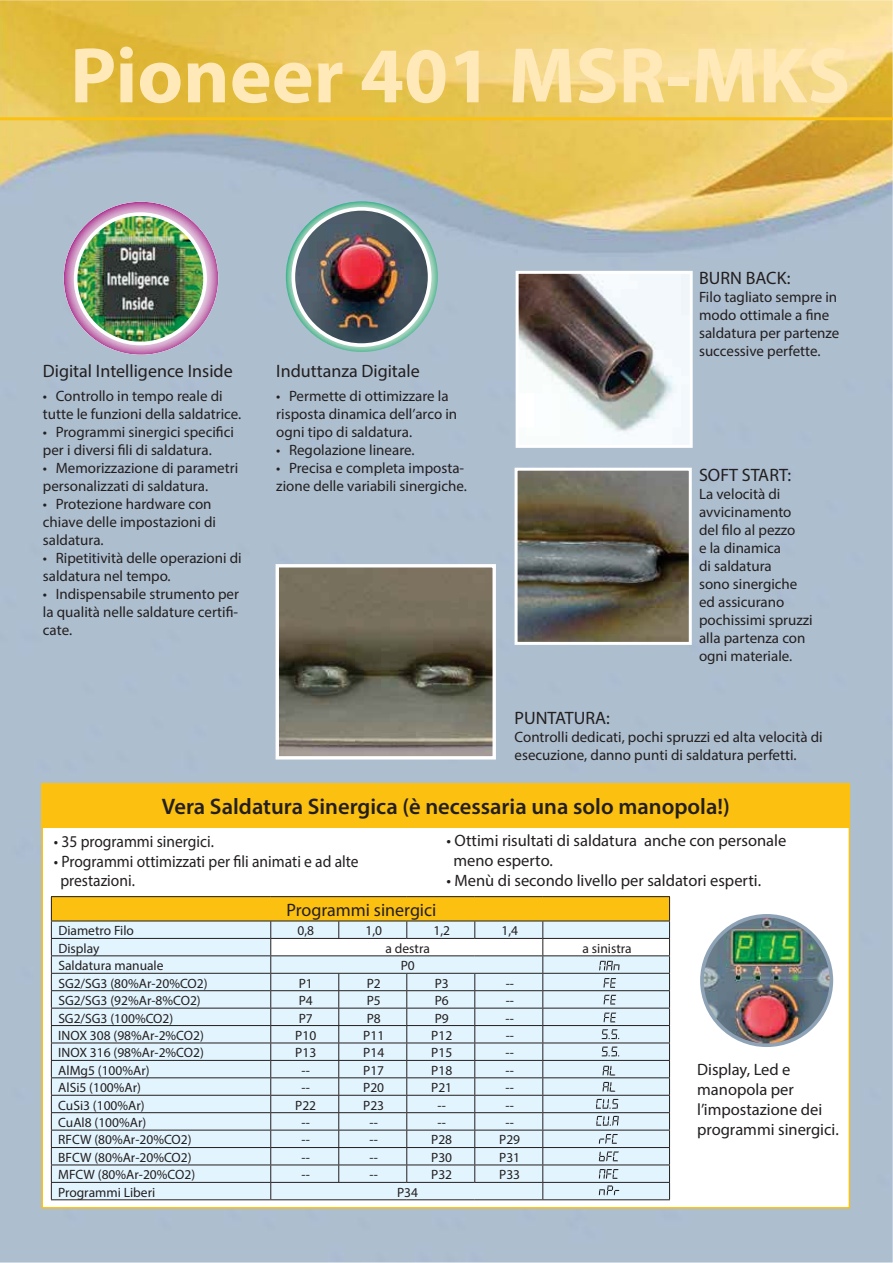
<style>
.page{position:relative;width:893px;height:1263px;background:#fff}
.page>*{position:absolute;margin:0;border:0;box-sizing:border-box;transform-origin:0 0}
.t1{font:700 79.5px "Myriad Pro";color:#ffe9b8}
.t2{font:600 22.5px "Myriad Pro";color:#231f20}
.t3{font:18px "Myriad Pro";color:#231f20}
.t4{font:16.5px/19.8px "Myriad Pro";color:#231f20}
.t5{font:16.5px/19.8px "Myriad Pro";color:#231f20;scale:.94 1}
.t6{font:15px/18px "Myriad Pro";color:#231f20}
.t7{font:13.5px "Myriad Pro";color:#231f20}
</style>
<div class="page">
<img style="left:0;top:0;width:893px;height:1263px">
<hr style="left:0;top:117px;width:893px;height:3px;background:#fac112">
<svg style="left:64px;top:202px;width:154px;height:153px;background:#c783b9"></svg>
<img style="left:76px;top:214px;width:129px;height:130px">
<div style="left:74px;top:212px;width:133px;height:133px;border:4px solid #fff;border-radius:50%"></div>
<svg style="left:286px;top:201px;width:152px;height:151px;background:#8fcdb6"></svg>
<img style="left:293px;top:209px;width:137px;height:136px;border-radius:50%">
<div style="left:291px;top:207px;width:140px;height:140px;border:4px solid #fff;border-radius:50%"></div>
<img style="left:518px;top:472px;width:170px;height:169px">
<div style="left:514px;top:468px;width:178px;height:177px;border:3px solid #fff"></div>
<img style="left:520px;top:275px;width:169px;height:169px">
<div style="left:516px;top:271px;width:177px;height:177px;border:3px solid #fff"></div>
<img style="left:280px;top:568px;width:212px;height:188px">
<div style="left:276px;top:564px;width:220px;height:196px;border:3px solid #fff"></div>
<div style="left:42px;top:784px;width:807px;height:424px;background:#fff"></div>
<img style="left:702px;top:916px;width:129px;height:129px;border-radius:50%">
<div style="left:700px;top:914px;width:133px;height:133px;border:4px solid #8fa3b7;border-radius:50%"></div>
<div style="left:41px;top:783px;width:809px;height:44px;background:#fcc011"></div>
<div style="left:51px;top:897px;width:618px;height:24px;background:#fcc011"></div>
<div style="left:52px;top:922px;width:218px;height:277px;background:#e2f4fd"></div>
<hr style="left:51px;top:896px;width:220px;height:1px;background:#231f20">
<hr style="left:271px;top:896px;width:136px;height:1px;background:#231f20">
<hr style="left:407px;top:896px;width:68px;height:1px;background:#231f20">
<hr style="left:475px;top:896px;width:68px;height:1px;background:#231f20">
<hr style="left:543px;top:896px;width:127px;height:1px;background:#231f20">
<hr style="left:51px;top:921px;width:356px;height:1px;background:#231f20">
<hr style="left:51px;top:938px;width:220px;height:1px;background:#231f20">
<hr style="left:51px;top:955px;width:220px;height:1px;background:#231f20">
<hr style="left:51px;top:973px;width:220px;height:1px;background:#231f20">
<hr style="left:51px;top:990px;width:220px;height:1px;background:#231f20">
<hr style="left:51px;top:1008px;width:220px;height:1px;background:#231f20">
<hr style="left:51px;top:1025px;width:220px;height:1px;background:#231f20">
<hr style="left:51px;top:1043px;width:220px;height:1px;background:#231f20">
<hr style="left:51px;top:1060px;width:220px;height:1px;background:#231f20">
<hr style="left:51px;top:1077px;width:220px;height:1px;background:#231f20">
<hr style="left:51px;top:1095px;width:220px;height:1px;background:#231f20">
<hr style="left:51px;top:1112px;width:220px;height:1px;background:#231f20">
<hr style="left:51px;top:1130px;width:220px;height:1px;background:#231f20">
<hr style="left:51px;top:1147px;width:220px;height:1px;background:#231f20">
<hr style="left:51px;top:1165px;width:220px;height:1px;background:#231f20">
<svg style="left:51px;top:897px;width:1px;height:302px"></svg>
<hr style="left:51px;top:1182px;width:220px;height:1px;background:#231f20">
<hr style="left:51px;top:1199px;width:220px;height:1px;background:#231f20">
<hr style="left:271px;top:1199px;width:136px;height:1px;background:#231f20">
<hr style="left:407px;top:1199px;width:68px;height:1px;background:#231f20">
<hr style="left:475px;top:1199px;width:68px;height:1px;background:#231f20">
<hr style="left:543px;top:1199px;width:127px;height:1px;background:#231f20">
<svg style="left:270px;top:897px;width:400px;height:302px;background:#d7e0da"></svg>
<h1 class="t1" style="left:70px;top:45px;width:781px">Pioneer 401 MSR-MKS</h1>
<p class="t3" style="left:43px;top:364px;width:191px">Digital Intelligence Inside</p>
<p class="t6" style="left:43px;top:388px;width:200px">• Controllo in tempo reale di tutte le funzioni della saldatrice.</p>
<p class="t6" style="left:43px;top:424px;width:193px">• Programmi sinergici specifici per i diversi fili di saldatura.</p>
<p class="t6" style="left:43px;top:460px;width:197px">• Memorizzazione di parametri personalizzati di saldatura.</p>
<p class="t6" style="left:43px;top:496px;width:175px">• Protezione hardware con chiave delle impostazioni di saldatura.</p>
<p class="t6" style="left:43px;top:550px;width:200px">• Ripetitività delle operazioni di saldatura nel tempo.</p>
<p class="t6" style="left:43px;top:586px;width:198px;text-align:justify">• Indispensabile strumento per la qualità nelle saldature certifi&shy;cate.</p>
<p class="t3" style="left:276px;top:364px;width:145px">Induttanza Digitale</p>
<p class="t6" style="left:276px;top:388px;width:182px">• Permette di ottimizzare la risposta dinamica dell’arco in ogni tipo di saldatura.</p>
<p class="t6" style="left:276px;top:442px;width:140px">• Regolazione lineare.</p>
<p class="t6" style="left:276px;top:460px;width:192px">• Precisa e completa imposta&shy;zione delle variabili sinergiche.</p>
<p class="t3" style="left:699px;top:271px;width:93px">BURN BACK:</p>
<p class="t6" style="left:699px;top:289px;width:142px">Filo tagliato sempre in modo ottimale a fine saldatura per partenze successive perfette.</p>
<p class="t3" style="left:699px;top:468px;width:94px">SOFT START:</p>
<p class="t6" style="left:699px;top:486px;width:115px">La velocità di avvicinamento del filo al pezzo<br>e la dinamica<br>di saldatura<br>sono sinergiche ed assicurano pochissimi spruzzi alla partenza con ogni materiale.</p>
<p class="t3" style="left:514px;top:711px;width:97px">PUNTATURA:</p>
<p class="t6" style="left:514px;top:728px;width:310px">Controlli dedicati, pochi spruzzi ed alta velocità di esecuzione, danno punti di saldatura perfetti.</p>
<h2 class="t2" style="left:162px;top:798px;width:570px">Vera Saldatura Sinergica (è necessaria una solo manopola!)</h2>
<p class="t5" style="left:54px;top:832px;width:172px">• 35 programmi sinergici.</p>
<p class="t5" style="left:60px;top:852px;width:319px;text-indent:-7px">• Programmi ottimizzati per fili animati e ad alte prestazioni.</p>
<p class="t3" style="left:287px;top:903px;width:151px">Programmi sinergici</p>
<p class="t4" style="left:453px;top:832px;width:334px;text-indent:-7px">• Ottimi risultati di saldatura anche con personale meno esperto.</p>
<p class="t4" style="left:446px;top:871px;width:316px">• Menù di secondo livello per saldatori esperti.</p>
<p class="t7" style="left:58px;top:926px;width:77px">Diametro Filo</p>
<p class="t7" style="left:297px;top:926px;width:18px">0,8</p>
<p class="t7" style="left:365px;top:926px;width:18px">1,0</p>
<p class="t7" style="left:433px;top:926px;width:18px">1,2</p>
<p class="t7" style="left:501px;top:926px;width:18px">1,4</p>
<p class="t7" style="left:58px;top:943px;width:43px">Display</p>
<p class="t7" style="left:385px;top:943px;width:46px">a destra</p>
<p class="t7" style="left:583px;top:943px;width:51px">a sinistra</p>
<p class="t7" style="left:58px;top:961px;width:107px">Saldatura manuale</p>
<p class="t7" style="left:401px;top:961px;width:16px">P0</p>
<p class="t7" style="left:58px;top:978px;width:151px">SG2/SG3 (80%Ar-20%CO2)</p>
<p class="t7" style="left:299px;top:978px;width:16px">P1</p>
<p class="t7" style="left:367px;top:978px;width:16px">P2</p>
<p class="t7" style="left:435px;top:978px;width:16px">P3</p>
<p class="t7" style="left:506px;top:978px;width:10px">--</p>
<p class="t7" style="left:58px;top:995px;width:144px">SG2/SG3 (92%Ar-8%CO2)</p>
<p class="t7" style="left:299px;top:995px;width:16px">P4</p>
<p class="t7" style="left:367px;top:995px;width:16px">P5</p>
<p class="t7" style="left:435px;top:995px;width:16px">P6</p>
<p class="t7" style="left:506px;top:995px;width:10px">--</p>
<p class="t7" style="left:58px;top:1013px;width:116px">SG2/SG3 (100%CO2)</p>
<p class="t7" style="left:299px;top:1013px;width:16px">P7</p>
<p class="t7" style="left:367px;top:1013px;width:16px">P8</p>
<p class="t7" style="left:435px;top:1013px;width:16px">P9</p>
<p class="t7" style="left:506px;top:1013px;width:10px">--</p>
<p class="t7" style="left:58px;top:1030px;width:147px">INOX 308 (98%Ar-2%CO2)</p>
<p class="t7" style="left:295px;top:1030px;width:23px">P10</p>
<p class="t7" style="left:363px;top:1030px;width:23px">P11</p>
<p class="t7" style="left:431px;top:1030px;width:23px">P12</p>
<p class="t7" style="left:506px;top:1030px;width:10px">--</p>
<p class="t7" style="left:58px;top:1048px;width:147px">INOX 316 (98%Ar-2%CO2)</p>
<p class="t7" style="left:295px;top:1048px;width:23px">P13</p>
<p class="t7" style="left:363px;top:1048px;width:23px">P14</p>
<p class="t7" style="left:431px;top:1048px;width:23px">P15</p>
<p class="t7" style="left:506px;top:1048px;width:10px">--</p>
<p class="t7" style="left:58px;top:1065px;width:93px">AlMg5 (100%Ar)</p>
<p class="t7" style="left:302px;top:1065px;width:10px">--</p>
<p class="t7" style="left:363px;top:1065px;width:23px">P17</p>
<p class="t7" style="left:431px;top:1065px;width:23px">P18</p>
<p class="t7" style="left:506px;top:1065px;width:10px">--</p>
<p class="t7" style="left:58px;top:1083px;width:84px">AlSi5 (100%Ar)</p>
<p class="t7" style="left:302px;top:1083px;width:10px">--</p>
<p class="t7" style="left:363px;top:1083px;width:23px">P20</p>
<p class="t7" style="left:431px;top:1083px;width:23px">P21</p>
<p class="t7" style="left:506px;top:1083px;width:10px">--</p>
<p class="t7" style="left:58px;top:1100px;width:88px">CuSi3 (100%Ar)</p>
<p class="t7" style="left:295px;top:1100px;width:23px">P22</p>
<p class="t7" style="left:363px;top:1100px;width:23px">P23</p>
<p class="t7" style="left:438px;top:1100px;width:10px">--</p>
<p class="t7" style="left:505px;top:1100px;width:10px">--</p>
<p class="t7" style="left:58px;top:1117px;width:90px">CuAl8 (100%Ar)</p>
<p class="t7" style="left:302px;top:1117px;width:10px">--</p>
<p class="t7" style="left:370px;top:1117px;width:10px">--</p>
<p class="t7" style="left:437px;top:1117px;width:10px">--</p>
<p class="t7" style="left:505px;top:1117px;width:10px">--</p>
<p class="t7" style="left:58px;top:1135px;width:135px">RFCW (80%Ar-20%CO2)</p>
<p class="t7" style="left:302px;top:1135px;width:10px">--</p>
<p class="t7" style="left:369px;top:1135px;width:10px">--</p>
<p class="t7" style="left:431px;top:1135px;width:23px">P28</p>
<p class="t7" style="left:499px;top:1135px;width:23px">P29</p>
<p class="t7" style="left:58px;top:1152px;width:135px">BFCW (80%Ar-20%CO2)</p>
<p class="t7" style="left:301px;top:1152px;width:10px">--</p>
<p class="t7" style="left:369px;top:1152px;width:10px">--</p>
<p class="t7" style="left:431px;top:1152px;width:23px">P30</p>
<p class="t7" style="left:499px;top:1152px;width:23px">P31</p>
<p class="t7" style="left:58px;top:1170px;width:138px">MFCW (80%Ar-20%CO2)</p>
<p class="t7" style="left:301px;top:1170px;width:10px">--</p>
<p class="t7" style="left:369px;top:1170px;width:10px">--</p>
<p class="t7" style="left:431px;top:1170px;width:23px">P32</p>
<p class="t7" style="left:499px;top:1170px;width:23px">P33</p>
<p class="t7" style="left:58px;top:1187px;width:99px">Programmi Liberi</p>
<p class="t7" style="left:397px;top:1187px;width:23px">P34</p>
<p class="t4" style="left:697px;top:1061px;width:143px">Display, Led e manopola per l’impostazione dei programmi sinergici.</p>
</div>
